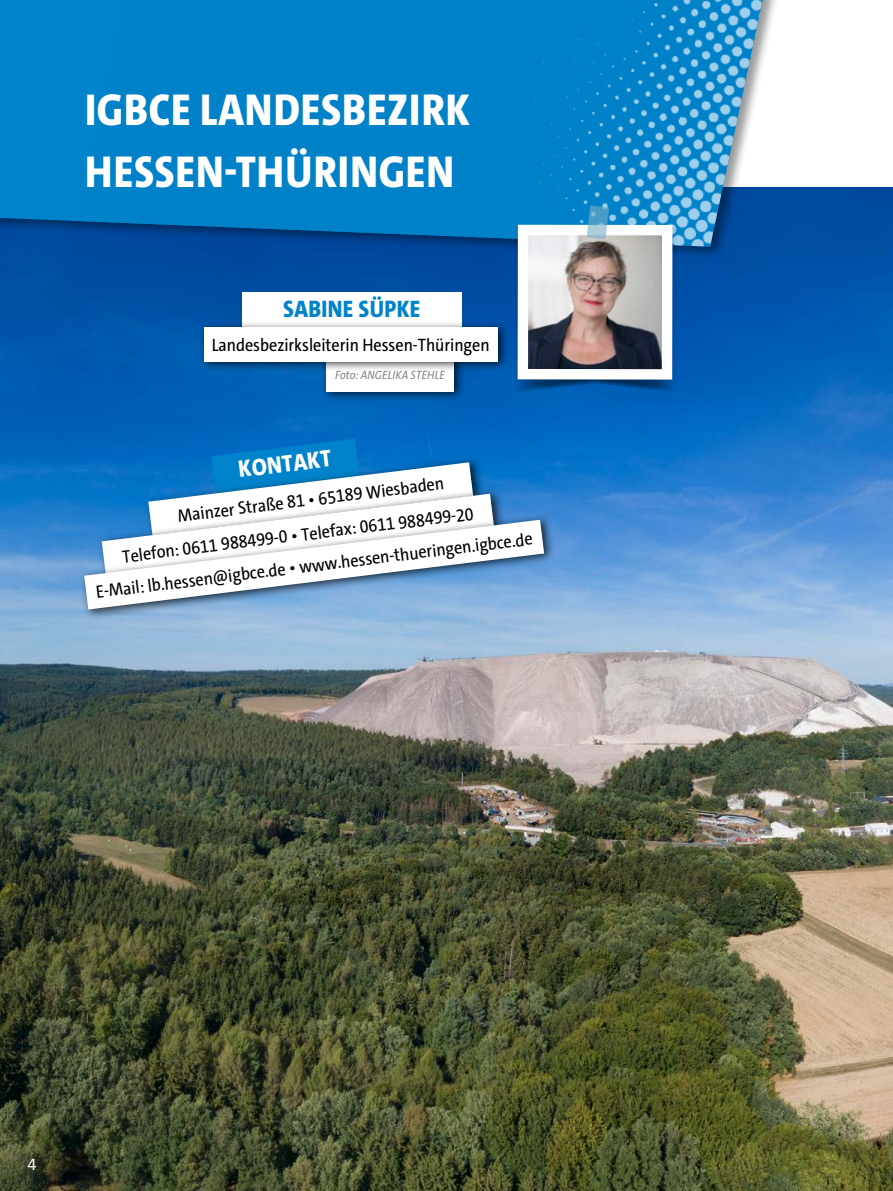
<style>
.page{position:relative;width:893px;height:1191px;background:#fff}
.page>*{position:absolute;margin:0;border:0;box-sizing:border-box;transform-origin:0 0}
.t1{font:800 45px/62.6px "The Sans S Cd";letter-spacing:.015em;color:#fff}
.t2{font:800 24px "The Sans S Cd";letter-spacing:.015em;color:#0083ca}
.t3{font:800 24px "The Sans S Cd";color:#fff}
.t4{font:18px/33.8px "The Sans S Cd";color:#000}
.t5{font:16.5px "The Sans";color:#fff}
.t6{font:italic 12px "The Sans S Cd";letter-spacing:.015em;color:#868786}
</style>
<div class="page">
<img style="left:0;top:187px;width:893px;height:1004px">
<div style="left:242px;top:292px;width:220px;height:60px;background:#fff"></div>
<div style="left:321px;top:351px;width:145px;height:51px;background:#000;opacity:.75"></div>
<div style="left:326px;top:357px;width:128px;height:34px;background:#fff"></div>
<div style="left:0;top:0;width:781px;height:259px;background:#000;opacity:.4"></div>
<svg style="left:0;top:0;width:75px;height:247px;background:#007cc3"></svg>
<img style="left:75px;top:0;width:688px;height:247px">
<img style="left:514px;top:205px;width:163px;height:188px">
<div style="left:199px;top:321px;width:310px;height:51px;background:#000;opacity:.75"></div>
<div style="left:204px;top:327px;width:293px;height:34px;background:#fff"></div>
<div style="left:80px;top:514px;width:476px;height:105px;background:#000;opacity:.75"></div>
<svg style="left:84px;top:439px;width:460px;height:170px"></svg>
<h1 class="t1" style="left:85px;top:78px;width:386px">IGBCE LANDESBEZIRK<br>HESSEN-THÜRINGEN</h1>
<h2 class="t2" style="left:283px;top:293px;width:139px">SABINE SÜPKE</h2>
<p class="t4" style="left:212px;top:328px;width:279px">Landesbezirksleiterin Hessen-Thüringen</p>
<p class="t6" style="left:335px;top:367px;width:111px">Foto: ANGELIKA STEHLE</p>
<h2 class="t3" style="left:237px;top:454px;width:95px;rotate:-7deg">KONTAKT</h2>
<p class="t4" style="left:116px;top:506px;width:355px;text-indent:60px;rotate:-7deg">Mainzer Straße 81 • 65189 Wiesbaden<br>Telefon: 0611 988499-0 • Telefax: 0611 988499-20</p>
<p class="t4" style="left:94px;top:575px;width:441px;rotate:-7deg">E-Mail: lb.hessen@igbce.de • www.hessen-thueringen.igbce.de</p>
<p class="t5" style="left:27px;top:1154px;width:11px">4</p>
</div>
